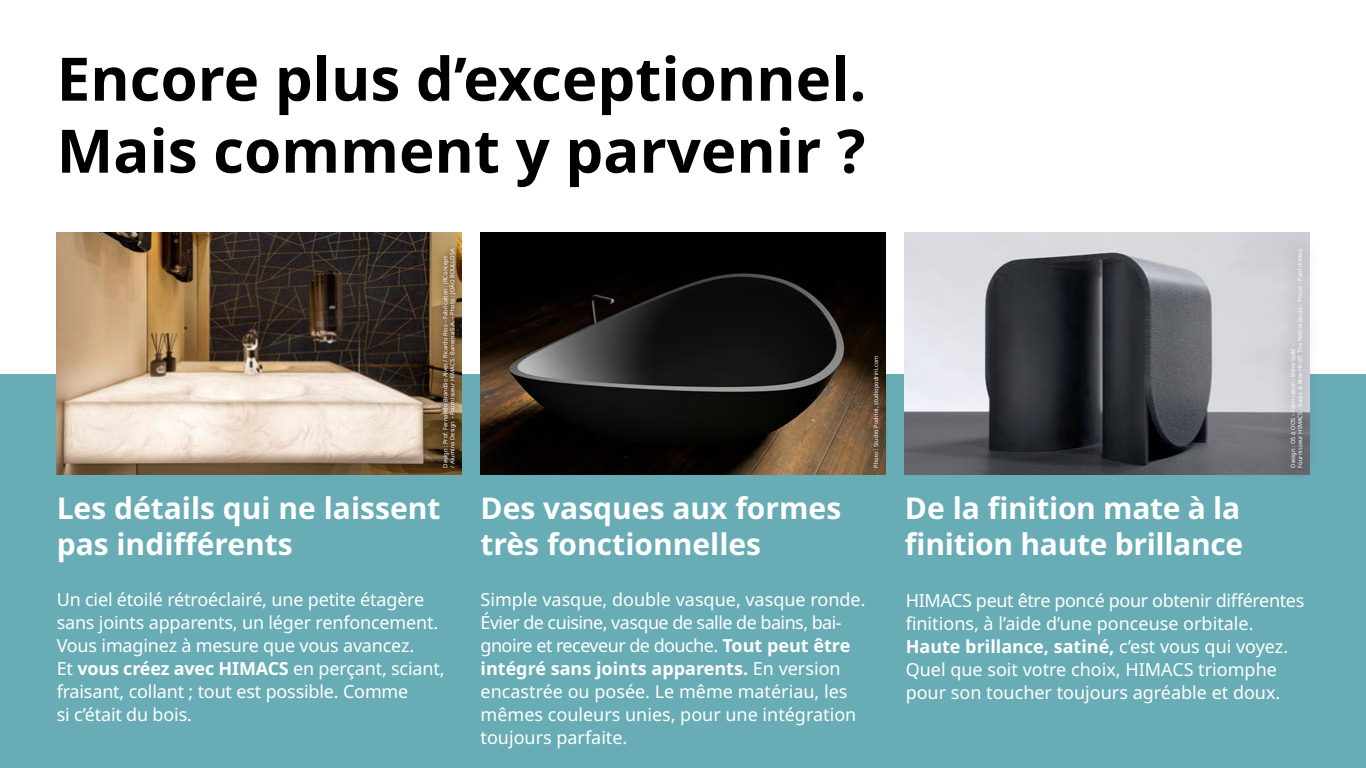
<style>
.page{position:relative;width:1366px;height:768px;background:#fff}
.page>*{position:absolute;margin:0;border:0;box-sizing:border-box;transform-origin:0 0}
.t1{font:700 60px/72px "Noto Sans";color:#000}
.t2{font:700 30px/36px "Noto Sans";color:#fff}
.t3{font:18px/23px "Noto Sans";letter-spacing:-.01em;color:#fff}
.t4{font:5.8px/7px "Noto Sans";color:#fff}
.s1{font-weight:700}
</style>
<div class="page">
<div style="left:0;top:375px;width:1366px;height:393px;background:#68acb6"></div>
<img style="left:481px;top:233px;width:404px;height:242px">
<img style="left:57px;top:233px;width:405px;height:242px">
<img style="left:905px;top:233px;width:369px;height:242px">
<div style="left:436px;top:242px;width:26px;height:233px;background:#000;opacity:.85"></div>
<div style="left:861px;top:344px;width:30px;height:135px;background:#000;opacity:.85"></div>
<div style="left:1274px;top:233px;width:45px;height:250px;background:#000;opacity:.6"></div>
<h1 class="t1" style="left:57px;top:44px;width:811px">Encore plus d’exceptionnel.<br>Mais comment y parvenir ?</h1>
<p class="t4" style="left:442px;top:468px;width:221px;rotate:-90deg">Design : Prof. Fernando Brandão Alves / Ricardo Rios – Fabrication : JRConcept<br>/ Alumina Design – Fournisseur HIMACS : Banema S.A. – Photo : JOÃO BOULLOSA</p>
<p class="t4" style="left:873px;top:468px;width:114px;rotate:-90deg">Photo : Studio Podrini, studiopodrini.com</p>
<h2 class="t2" style="left:57px;top:490px;width:385px">Les détails qui ne laissent pas indifférents</h2>
<h2 class="t2" style="left:481px;top:490px;width:362px">Des vasques aux formes très fonctionnelles</h2>
<h2 class="t2" style="left:905px;top:490px;width:340px">De la finition mate à la finition haute brillance</h2>
<p class="t4" style="left:1290px;top:468px;width:221px;rotate:-90deg">Design : OS Δ OOS – Fabrication : Bone Solid –<br>Fournisseur HIMACS : Baars &amp; Bloemhoff, The Netherlands – Photo : Patrick Meis</p>
<p class="t3" style="left:57px;top:589px;width:389px">Un ciel étoilé rétroéclairé, une petite étagère sans joints apparents, un léger renfoncement.<br>Vous imaginez à mesure que vous avancez.<br>Et <span class="s1">vous créez avec HIMACS</span> en perçant, sciant, fraisant, collant ; tout est possible. Comme<br>si c’était du bois.</p>
<p class="t3" style="left:481px;top:588px;width:386px">Simple vasque, double vasque, vasque ronde.<br>Évier de cuisine, vasque de salle de bains, bai&shy;gnoire et receveur de douche. <span class="s1">Tout peut être intégré sans joints apparents.</span> En version encastrée ou posée. Le même matériau, les mêmes couleurs unies, pour une intégration toujours parfaite.</p>
<p class="t3" style="left:906px;top:589px;width:400px">HIMACS peut être poncé pour obtenir différentes finitions, à l’aide d’une ponceuse orbitale.<br><span class="s1">Haute brillance, satiné,</span> c’est vous qui voyez.<br>Quel que soit votre choix, HIMACS triomphe pour son toucher toujours agréable et doux.</p>
</div>
